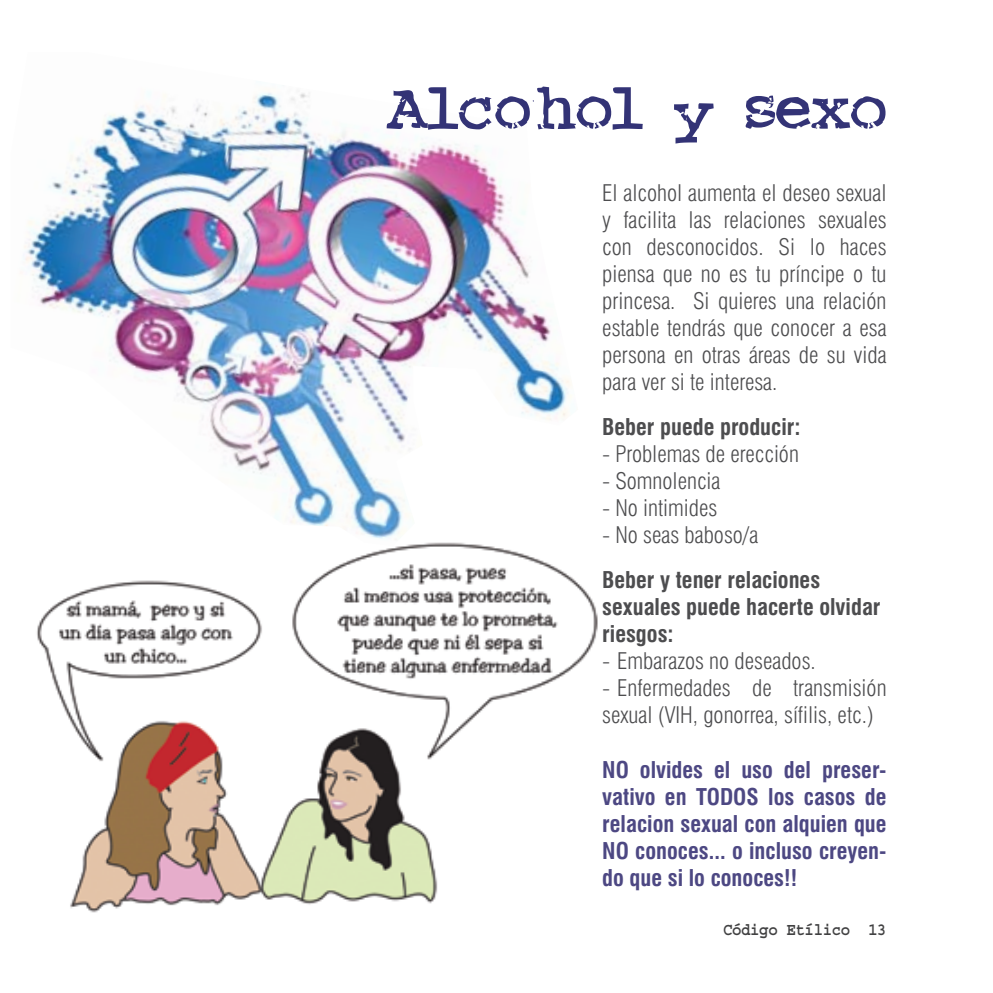
<style>
.page{position:relative;width:993px;height:993px;background:#fff}
.page>*{position:absolute;margin:0;border:0;box-sizing:border-box;transform-origin:0 0}
.t1{font:72.5px "Crud Font";color:#333376}
.t2{font:300 condensed 22.5px/27px "Swiss 721 BT";color:#4d4d4f;text-align:justify}
.t3{font:700 condensed 22.5px/27px "Swiss 721 BT";color:#4d4883;text-align:justify}
.t4{font:700 condensed 22.5px/27px "Swiss 721 BT";color:#4d4d4f}
.t5{font:700 17.5px "Courier";letter-spacing:-.025em;color:#414142;scale:.9 1}
</style>
<div class="page">
<img style="left:37px;top:546px;width:561px;height:367px">
<img style="left:24px;top:92px;width:547px;height:454px">
<h1 class="t1" style="left:385px;top:69px;width:502px">Alcohol y sexo</h1>
<p class="t2" style="left:602px;top:179px;width:286px">El alcohol aumenta el deseo sexual y facilita las relaciones sexuales con desconocidos. Si lo haces piensa que no es tu príncipe o tu princesa. Si quieres una relación estable tendrás que conocer a esa persona en otras áreas de su vida para ver si te interesa.</p>
<p class="t4" style="left:602px;top:413px;width:200px">Beber puede producir:</p>
<p class="t2" style="left:602px;top:440px;width:198px">- Problemas de erección</p>
<p class="t2" style="left:602px;top:467px;width:120px">- Somnolencia</p>
<p class="t2" style="left:602px;top:494px;width:117px">- No intimides</p>
<p class="t2" style="left:602px;top:521px;width:157px">- No seas baboso/a</p>
<p class="t4" style="left:602px;top:566px;width:280px">Beber y tener relaciones sexuales puede hacerte olvidar riesgos:</p>
<p class="t2" style="left:602px;top:647px;width:215px">- Embarazos no deseados.</p>
<p class="t2" style="left:602px;top:674px;width:286px">- Enfermedades de transmisión sexual (VIH, gonorrea, sífilis, etc.)</p>
<p class="t3" style="left:602px;top:755px;width:286px">NO olvides el uso del preser&shy;vativo en TODOS los casos de relacion sexual con alquien que NO conoces... o incluso creyen&shy;do que si lo conoces!!</p>
<p class="t5" style="left:722px;top:920px;width:183px">Código Etílico 13</p>
</div>
